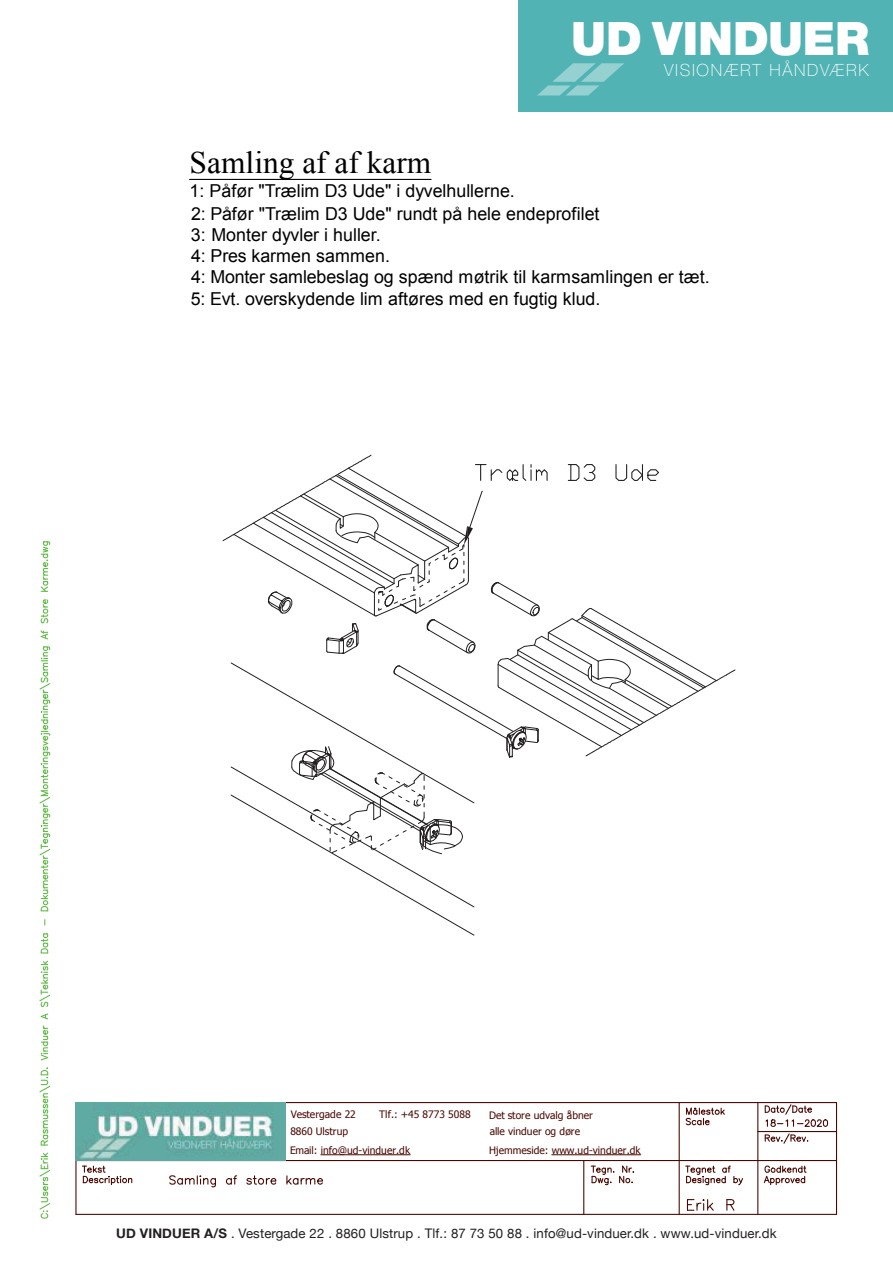
<style>
.page{position:relative;width:893px;height:1263px;background:#fff}
.page>*{position:absolute;margin:0;border:0;box-sizing:border-box;transform-origin:0 0}
.t1{font:900 46.05px "Helvetica Neue";color:#fff}
.t2{font:31.35px "Times New Roman";color:#000002}
.t3{font:17.85px/21.5px "Arial";color:#000002}
.t4{font:100 16.8px "Helvetica Neue";letter-spacing:.1em;color:#fff}
.t5{font:13.2px "Helvetica Neue";letter-spacing:.01em;color:#231f20}
.t6{font:10.2px "Tahoma";color:#480701}
.s1{font-weight:700}
</style>
<div class="page">
<div style="left:518px;top:0;width:375px;height:111px;background:#52b3b4"></div>
<svg style="left:538px;top:63px;width:86px;height:32px"></svg>
<svg style="left:222px;top:454px;width:514px;height:482px"></svg>
<svg style="left:39px;top:1067px;width:12px;height:151px"></svg>
<svg style="left:39px;top:960px;width:12px;height:101px"></svg>
<svg style="left:40px;top:933px;width:9px;height:21px"></svg>
<svg style="left:39px;top:630px;width:12px;height:282px"></svg>
<svg style="left:40px;top:541px;width:11px;height:83px"></svg>
<hr style="left:321px;top:1154px;width:89px;height:1px;background:#480701">
<hr style="left:76px;top:1214px;width:760px;height:1px;background:#480701">
<hr style="left:76px;top:1160px;width:760px;height:1px;background:#480701">
<hr style="left:76px;top:1102px;width:760px;height:1px;background:#480701">
<hr style="left:757px;top:1102px;width:1px;height:112px;background:#480701">
<hr style="left:758px;top:1131px;width:78px;height:1px;background:#480701">
<hr style="left:679px;top:1102px;width:1px;height:112px;background:#480701">
<svg style="left:763px;top:1165px;width:44px;height:20px"></svg>
<hr style="left:836px;top:1102px;width:1px;height:112px;background:#480701">
<hr style="left:552px;top:1154px;width:89px;height:1px;background:#480701">
<svg style="left:685px;top:1107px;width:40px;height:19px"></svg>
<svg style="left:591px;top:1165px;width:43px;height:21px"></svg>
<svg style="left:82px;top:1165px;width:51px;height:20px"></svg>
<svg style="left:685px;top:1165px;width:58px;height:21px"></svg>
<hr style="left:583px;top:1160px;width:1px;height:54px;background:#480701">
<hr style="left:75px;top:1102px;width:1px;height:112px;background:#480701">
<img style="left:76px;top:1102px;width:210px;height:58px">
<svg style="left:169px;top:1175px;width:47px;height:13px"></svg>
<svg style="left:225px;top:1175px;width:13px;height:10px"></svg>
<svg style="left:246px;top:1175px;width:31px;height:10px"></svg>
<svg style="left:286px;top:1176px;width:37px;height:9px"></svg>
<svg style="left:687px;top:1199px;width:27px;height:12px"></svg>
<svg style="left:726px;top:1199px;width:9px;height:12px"></svg>
<svg style="left:764px;top:1103px;width:65px;height:41px"></svg>
<hr style="left:190px;top:179px;width:241px;height:1px;background:#000002">
<h1 class="t1" style="left:571px;top:11px;width:300px">UD VINDUER</h1>
<p class="t4" style="left:664px;top:60px;width:206px">VISIONÆRT HÅNDVÆRK</p>
<h2 class="t2" style="left:190px;top:141px;width:243px">Samling af af karm</h2>
<p class="t3" style="left:190px;top:181px;width:522px">1: Påfør "Trælim D3 Ude" i dyvelhullerne.<br>2: Påfør "Trælim D3 Ude" rundt på hele endeprofilet<br>3: Monter dyvler i huller.<br>4: Pres karmen sammen.<br>4: Monter samlebeslag og spænd møtrik til karmsamlingen er tæt.<br>5: Evt. overskydende lim aftøres med en fugtig klud.</p>
<p class="t6" style="left:379px;top:1107px;width:93px">Tlf.: +45 8773 5088</p>
<p class="t6" style="left:489px;top:1108px;width:105px">Det store udvalg åbner</p>
<p class="t6" style="left:489px;top:1143px;width:153px">Hjemmeside: www.ud-vinduer.dk</p>
<p class="t6" style="left:291px;top:1107px;width:67px">Vestergade 22</p>
<p class="t6" style="left:290px;top:1124px;width:59px">8860 Ulstrup</p>
<p class="t6" style="left:490px;top:1124px;width:92px">alle vinduer og døre</p>
<p class="t6" style="left:290px;top:1143px;width:122px">Email: info@ud-vinduer.dk</p>
<p class="t5" style="left:116px;top:1224px;width:662px"><span class="s1">UD VINDUER A/S</span> . Vestergade 22 . 8860 Ulstrup . Tlf.: 87 73 50 88 . info@ud-vinduer.dk . www.ud-vinduer.dk</p>
</div>
